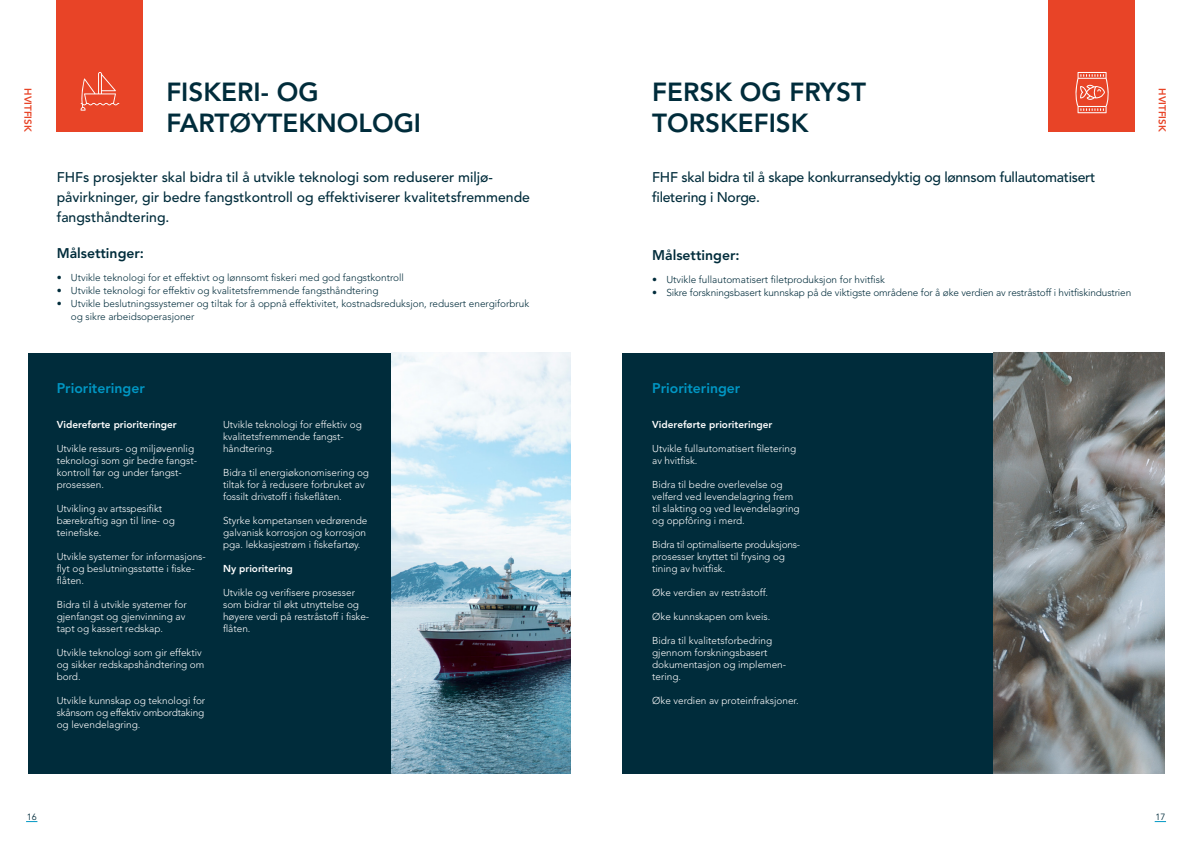
<style>
.page{position:relative;width:1191px;height:842px;background:#fff}
.page>*{position:absolute;margin:0;border:0;box-sizing:border-box;transform-origin:0 0}
.t1{font:800 26px/31.2px "Avenir LT";color:#002c3b}
.t2{font:500 14px/20px "Avenir LT";color:#002c3b}
.t3{font:500 14px/20px "Avenir LT";letter-spacing:-.02em;color:#002c3b}
.t4{font:800 14px "Avenir LT";color:#0097c4}
.t5{font:800 14px "Avenir LT";color:#002c3b}
.t6{font:300 10px/12px "Avenir LT";color:#fff}
.t7{font:300 10px/13px "Avenir LT";color:#002c3b}
.t8{font:800 10px "Avenir LT";color:#fff}
.t9{font:800 10px "Avenir LT";color:#e84427}
.t10{font:9px "Avenir LT";color:#002c3b}
</style>
<div class="page">
<svg style="left:1154px;top:821px;width:12px;height:1px"></svg>
<div style="left:57px;top:0;width:86px;height:132px;background:#e84427"></div>
<div style="left:1047px;top:0;width:87px;height:132px;background:#e84427"></div>
<svg style="left:81px;top:72px;width:38px;height:39px"></svg>
<div style="left:28px;top:353px;width:363px;height:421px;background:#002c3b"></div>
<div style="left:622px;top:353px;width:371px;height:421px;background:#002c3b"></div>
<svg style="left:1075px;top:72px;width:34px;height:41px"></svg>
<img style="left:993px;top:353px;width:171px;height:421px">
<img style="left:391px;top:353px;width:179px;height:421px">
<p class="t1" style="left:166px;top:76px;width:256px">FISKERI- OG<br>FARTØYTEKNOLOGI</p>
<p class="t1" style="left:652px;top:76px;width:215px">FERSK OG FRYST<br>TORSKEFISK</p>
<p class="t9" style="left:34px;top:88px;width:45px;rotate:90deg">HVITFISK</p>
<p class="t9" style="left:1168px;top:88px;width:45px;rotate:90deg">HVITFISK</p>
<p class="t2" style="left:57px;top:167px;width:475px">FHFs prosjekter skal bidra til å utvikle teknologi som reduserer miljø&shy;påvirkninger, gir bedre fangstkontroll og effektiviserer kvalitetsfremmende fangsthåndtering.</p>
<p class="t5" style="left:57px;top:245px;width:89px">Målsettinger:</p>
<p class="t7" style="left:57px;top:271px;width:349px">• Utvikle teknologi for et effektivt og lønnsomt fiskeri med god fangstkontroll</p>
<p class="t7" style="left:57px;top:284px;width:323px">• Utvikle teknologi for effektiv og kvalitetsfremmende fangsthåndtering</p>
<p class="t7" style="left:71px;top:297px;width:460px;text-indent:-14px">• Utvikle beslutningssystemer og tiltak for å oppnå effektivitet, kostnadsreduksjon, redusert energiforbruk og sikre arbeidsoperasjoner</p>
<p class="t3" style="left:652px;top:167px;width:444px">FHF skal bidra til å skape konkurransedyktig og lønnsom fullautomatisert filetering i Norge.</p>
<p class="t5" style="left:652px;top:247px;width:89px">Målsettinger:</p>
<p class="t7" style="left:652px;top:273px;width:234px">• Utvikle fullautomatisert filetproduksjon for hvitfisk</p>
<p class="t7" style="left:652px;top:286px;width:480px">• Sikre forskningsbasert kunnskap på de viktigste områdene for å øke verdien av restråstoff i hvitfiskindustrien</p>
<p class="t4" style="left:57px;top:380px;width:90px">Prioriteringer</p>
<p class="t8" style="left:57px;top:419px;width:122px">Videreførte prioriteringer</p>
<p class="t6" style="left:57px;top:443px;width:142px">Utvikle ressurs- og miljøvennlig teknologi som gir bedre fangst&shy;kontroll før og under fangst-</p>
<p class="t6" style="left:57px;top:479px;width:49px">prosessen.</p>
<p class="t6" style="left:57px;top:503px;width:120px">Utvikling av artsspesifikt bærekraftig agn til line- og teinefiske.</p>
<p class="t6" style="left:57px;top:551px;width:151px">Utvikle systemer for informasjons&shy;flyt og beslutningsstøtte i fiske&shy;flåten.</p>
<p class="t6" style="left:57px;top:599px;width:132px">Bidra til å utvikle systemer for gjenfangst og gjenvinning av tapt og kassert redskap.</p>
<p class="t6" style="left:57px;top:647px;width:149px">Utvikle teknologi som gir effektiv og sikker redskapshåndtering om bord.</p>
<p class="t6" style="left:57px;top:695px;width:150px;text-align:justify">Utvikle kunnskap og teknologi for skånsom og effektiv ombordtaking og levendelagring.</p>
<p class="t6" style="left:223px;top:419px;width:140px">Utvikle teknologi for effektiv og kvalitetsfremmende fangst-</p>
<p class="t6" style="left:223px;top:443px;width:53px">håndtering.</p>
<p class="t6" style="left:223px;top:467px;width:147px">Bidra til energiøkonomisering og tiltak for å redusere forbruket av fossilt drivstoff i fiskeflåten.</p>
<p class="t6" style="left:223px;top:515px;width:146px">Styrke kompetansen vedrørende galvanisk korrosjon og korrosjon pga. lekkasjestrøm i fiskefartøy.</p>
<p class="t8" style="left:223px;top:563px;width:71px">Ny prioritering</p>
<p class="t6" style="left:223px;top:587px;width:148px">Utvikle og verifisere prosesser som bidrar til økt utnyttelse og høyere verdi på restråstoff i fiske&shy;flåten.</p>
<p class="t4" style="left:652px;top:380px;width:90px">Prioriteringer</p>
<p class="t8" style="left:652px;top:419px;width:122px">Videreførte prioriteringer</p>
<p class="t6" style="left:652px;top:443px;width:145px">Utvikle fullautomatisert filetering av hvitfisk.</p>
<p class="t6" style="left:652px;top:479px;width:149px">Bidra til bedre overlevelse og velferd ved levendelagring frem til slakting og ved levendelagring og oppfôring i merd.</p>
<p class="t6" style="left:652px;top:539px;width:150px">Bidra til optimaliserte produksjons&shy;prosesser knyttet til frysing og tining av hvitfisk.</p>
<p class="t6" style="left:652px;top:587px;width:117px">Øke verdien av restråstoff.</p>
<p class="t6" style="left:652px;top:611px;width:120px">Øke kunnskapen om kveis.</p>
<p class="t6" style="left:652px;top:635px;width:135px">Bidra til kvalitetsforbedring gjennom forskningsbasert dokumentasjon og implemen&shy;tering.</p>
<p class="t6" style="left:652px;top:695px;width:148px">Øke verdien av proteinfraksjoner.</p>
<p class="t10" style="left:27px;top:811px;width:12px">16</p>
<p class="t10" style="left:1155px;top:811px;width:12px">17</p>
</div>
